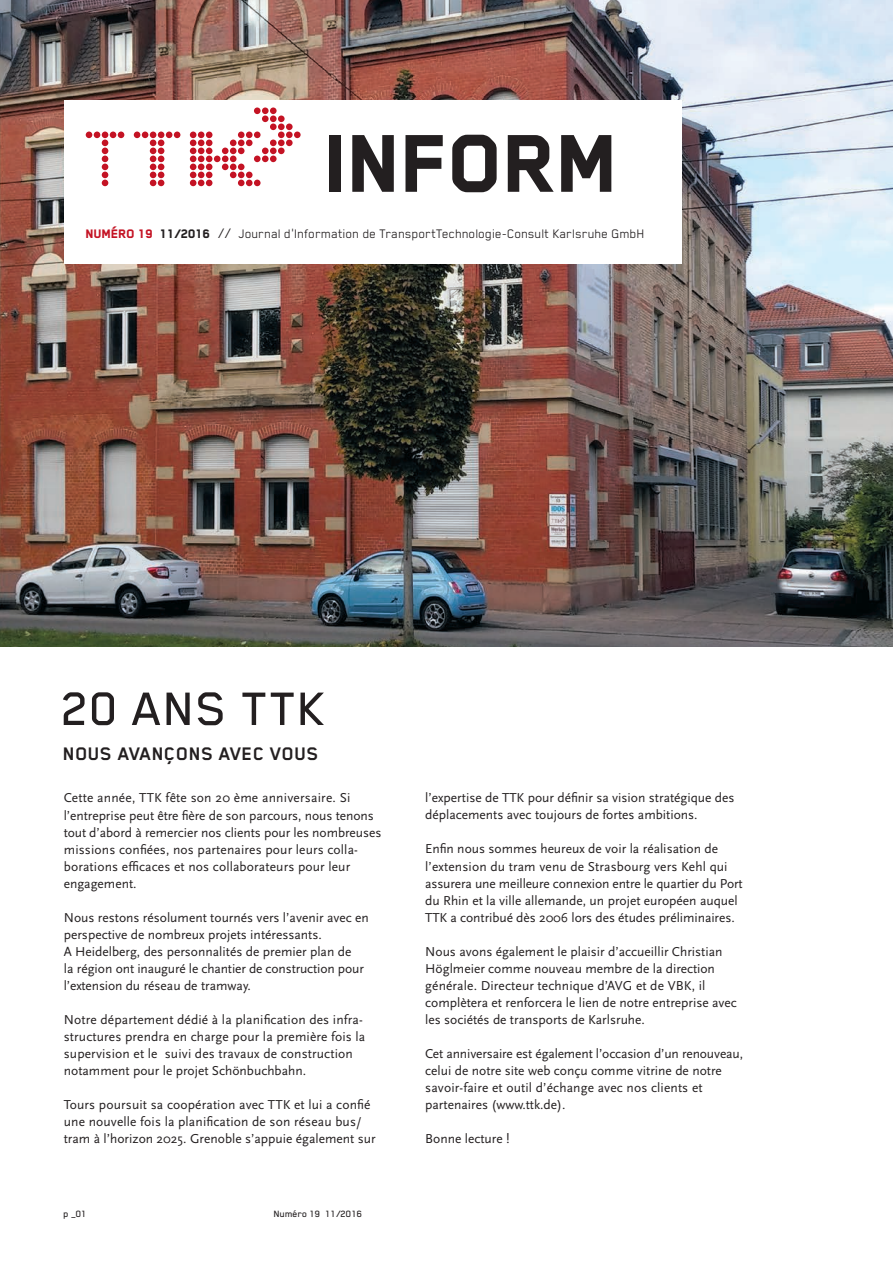
<style>
.page{position:relative;width:893px;height:1263px;background:#fff}
.page>*{position:absolute;margin:0;border:0;box-sizing:border-box;transform-origin:0 0}
.t1{font:800 94.5px "Blender";color:#231f20}
.t2{font:500 54px "Blender";letter-spacing:.02em;color:#231f20}
.t3{font:700 21px "Blender";letter-spacing:.02em;color:#231f20}
.t4{font:14.25px "Blender";color:#231f20}
.t5{font:13.5px/17px "Scala Sans";color:#231f20}
.t6{font:500 10.5px "Blender";color:#231f20}
.s1{font-weight:800;color:#c41324}
.s2{font-weight:800}
.s3{font-size:15.75px}
</style>
<div class="page">
<img style="left:0;top:0;width:893px;height:646px">
<div style="left:64px;top:100px;width:617px;height:164px;background:#fff"></div>
<svg style="left:86px;top:132px;width:38px;height:54px"></svg>
<svg style="left:134px;top:132px;width:46px;height:54px"></svg>
<div style="left:238px;top:132px;width:7px;height:6px;background:#c41324;border-radius:50%"></div>
<div style="left:246px;top:132px;width:7px;height:6px;background:#c41324;border-radius:50%"></div>
<div style="left:254px;top:132px;width:7px;height:6px;background:#c41324;border-radius:50%"></div>
<div style="left:230px;top:140px;width:7px;height:6px;background:#c41324;border-radius:50%"></div>
<div style="left:238px;top:140px;width:7px;height:6px;background:#c41324;border-radius:50%"></div>
<div style="left:246px;top:140px;width:7px;height:6px;background:#c41324;border-radius:50%"></div>
<div style="left:230px;top:148px;width:7px;height:6px;background:#c41324;border-radius:50%"></div>
<div style="left:238px;top:148px;width:7px;height:6px;background:#c41324;border-radius:50%"></div>
<div style="left:230px;top:156px;width:7px;height:6px;background:#c41324;border-radius:50%"></div>
<svg style="left:190px;top:132px;width:38px;height:54px"></svg>
<div style="left:230px;top:164px;width:7px;height:6px;background:#c41324;border-radius:50%"></div>
<div style="left:238px;top:164px;width:7px;height:6px;background:#c41324;border-radius:50%"></div>
<div style="left:230px;top:172px;width:7px;height:6px;background:#c41324;border-radius:50%"></div>
<div style="left:238px;top:172px;width:7px;height:6px;background:#c41324;border-radius:50%"></div>
<div style="left:246px;top:172px;width:7px;height:6px;background:#c41324;border-radius:50%"></div>
<div style="left:238px;top:180px;width:7px;height:6px;background:#c41324;border-radius:50%"></div>
<div style="left:246px;top:180px;width:7px;height:6px;background:#c41324;border-radius:50%"></div>
<div style="left:254px;top:180px;width:7px;height:6px;background:#c41324;border-radius:50%"></div>
<div style="left:270px;top:156px;width:7px;height:6px;background:#c41324;border-radius:50%"></div>
<div style="left:262px;top:156px;width:7px;height:6px;background:#c41324;border-radius:50%"></div>
<div style="left:254px;top:156px;width:7px;height:6px;background:#c41324;border-radius:50%"></div>
<div style="left:278px;top:148px;width:7px;height:6px;background:#c41324;border-radius:50%"></div>
<div style="left:270px;top:148px;width:7px;height:6px;background:#c41324;border-radius:50%"></div>
<div style="left:262px;top:148px;width:7px;height:6px;background:#c41324;border-radius:50%"></div>
<div style="left:286px;top:140px;width:7px;height:6px;background:#c41324;border-radius:50%"></div>
<div style="left:278px;top:140px;width:7px;height:6px;background:#c41324;border-radius:50%"></div>
<div style="left:270px;top:140px;width:7px;height:6px;background:#c41324;border-radius:50%"></div>
<div style="left:294px;top:132px;width:7px;height:6px;background:#c41324;border-radius:50%"></div>
<div style="left:286px;top:132px;width:7px;height:6px;background:#c41324;border-radius:50%"></div>
<div style="left:278px;top:132px;width:7px;height:6px;background:#c41324;border-radius:50%"></div>
<div style="left:286px;top:124px;width:7px;height:6px;background:#c41324;border-radius:50%"></div>
<div style="left:278px;top:124px;width:7px;height:6px;background:#c41324;border-radius:50%"></div>
<div style="left:270px;top:124px;width:7px;height:6px;background:#c41324;border-radius:50%"></div>
<div style="left:278px;top:115px;width:7px;height:7px;background:#c41324;border-radius:50%"></div>
<div style="left:270px;top:115px;width:7px;height:7px;background:#c41324;border-radius:50%"></div>
<div style="left:262px;top:115px;width:7px;height:7px;background:#c41324;border-radius:50%"></div>
<div style="left:270px;top:107px;width:7px;height:7px;background:#c41324;border-radius:50%"></div>
<div style="left:262px;top:107px;width:7px;height:7px;background:#c41324;border-radius:50%"></div>
<div style="left:254px;top:107px;width:7px;height:7px;background:#c41324;border-radius:50%"></div>
<h1 class="t1" style="left:328px;top:110px;width:296px">INFORM</h1>
<p class="t4" style="left:86px;top:225px;width:561px"><span class="s1">NUMÉRO 19</span> <span class="s2">11/2016</span> <span class="s3">//</span> Journal d'Information de TransportTechnologie-Consult Karlsruhe GmbH</p>
<h2 class="t2" style="left:63px;top:677px;width:266px">20 ANS TTK</h2>
<h3 class="t3" style="left:64px;top:742px;width:257px">NOUS AVANÇONS AVEC VOUS</h3>
<p class="t5" style="left:64px;top:790px;width:319px">Cette année, TTK fête son 20 ème anniversaire. Si l’entreprise peut être fière de son parcours, nous tenons tout d’abord à remercier nos clients pour les nombreuses missions confiées, nos partenaires pour leurs colla&shy;borations efficaces et nos collaborateurs pour leur engagement.</p>
<p class="t5" style="left:64px;top:909px;width:307px">Nous restons résolument tournés vers l’avenir avec en perspective de nombreux projets intéressants.<br>A Heidelberg, des personnalités de premier plan de<br>la région ont inauguré le chantier de construction pour l’extension du réseau de tramway.</p>
<p class="t5" style="left:64px;top:1011px;width:303px">Notre département dédié à la planification des infra&shy;structures prendra en charge pour la première fois la supervision et le suivi des travaux de construction notamment pour le projet Schönbuchbahn.</p>
<p class="t5" style="left:64px;top:1096px;width:313px">Tours poursuit sa coopération avec TTK et lui a confié une nouvelle fois la planification de son réseau bus/ tram à l’horizon 2025. Grenoble s’appuie également sur</p>
<p class="t6" style="left:64px;top:1208px;width:25px">p _01</p>
<p class="t6" style="left:274px;top:1208px;width:90px">Numéro 19 11/2016</p>
<p class="t5" style="left:425px;top:790px;width:311px">l’expertise de TTK pour définir sa vision stratégique des déplacements avec toujours de fortes ambitions.</p>
<p class="t5" style="left:425px;top:841px;width:319px">Enfin nous sommes heureux de voir la réalisation de l’extension du tram venu de Strasbourg vers Kehl qui assurera une meilleure connexion entre le quartier du Port du Rhin et la ville allemande, un projet européen auquel TTK a contribué dès 2006 lors des études préliminaires.</p>
<p class="t5" style="left:425px;top:943px;width:313px">Nous avons également le plaisir d’accueillir Christian Höglmeier comme nouveau membre de la direction générale. Directeur technique d’AVG et de VBK, il complètera et renforcera le lien de notre entreprise avec les sociétés de transports de Karlsruhe.</p>
<p class="t5" style="left:425px;top:1045px;width:319px">Cet anniversaire est également l’occasion d’un renouveau, celui de notre site web conçu comme vitrine de notre savoir-faire et outil d’échange avec nos clients et partenaires (www.ttk.de).</p>
<p class="t5" style="left:425px;top:1130px;width:86px">Bonne lecture !</p>
</div>
